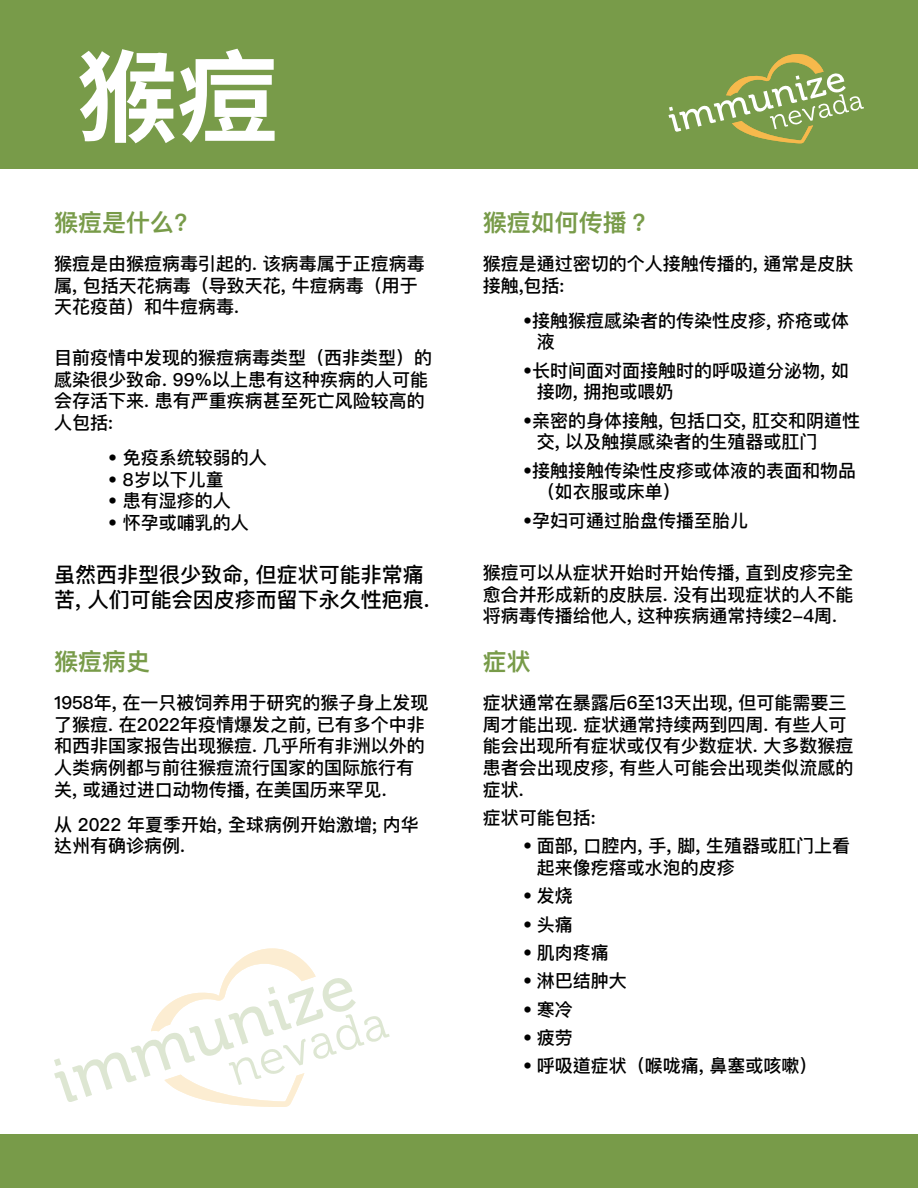
<style>
.page{position:relative;width:918px;height:1188px;background:#fff}
.page>*{position:absolute;margin:0;border:0;box-sizing:border-box;transform-origin:0 0}
.t1{font:700 100.5px "Source Han Sans TW";color:#fff}
.t2{font:600 24px "Ping Fang HK";color:#789b49}
.t3{font:500 21px/25.2px "Ping Fang HK";color:#000}
.t4{font:500 18px/21.6px "Ping Fang HK";color:#000}
</style>
<div class="page">
<div style="left:0;top:0;width:918px;height:168px;background:#789b49"></div>
<div style="left:0;top:1134px;width:918px;height:54px;background:#789b49"></div>
<svg style="left:669px;top:54px;width:195px;height:89px"></svg>
<svg style="left:54px;top:948px;width:336px;height:159px"></svg>
<h1 class="t1" style="left:77px;top:41px;width:202px">猴痘</h1>
<h2 class="t2" style="left:54px;top:208px;width:135px">猴痘是什么?</h2>
<h2 class="t2" style="left:483px;top:208px;width:169px">猴痘如何传播？</h2>
<p class="t4" style="left:54px;top:253px;width:372px">猴痘是由猴痘病毒引起的. 该病毒属于正痘病毒属, 包括天花病毒（导致天花, 牛痘病毒（用于天花疫苗）和牛痘病毒.</p>
<p class="t4" style="left:483px;top:253px;width:372px">猴痘是通过密切的个人接触传播的, 通常是皮肤接触,包括:</p>
<p class="t4" style="left:537px;top:309px;width:314px;text-indent:-14px">•接触猴痘感染者的传染性皮疹, 疥疮或体液</p>
<p class="t4" style="left:537px;top:359px;width:314px;text-indent:-14px">•长时间面对面接触时的呼吸道分泌物, 如接吻, 拥抱或喂奶</p>
<p class="t4" style="left:537px;top:409px;width:325px;text-indent:-14px">•亲密的身体接触, 包括口交, 肛交和阴道性交, 以及触摸感染者的生殖器或肛门</p>
<p class="t4" style="left:537px;top:459px;width:321px;text-indent:-14px">•接触接触传染性皮疹或体液的表面和物品（如衣服或床单）</p>
<p class="t4" style="left:523px;top:509px;width:226px">•孕妇可通过胎盘传播至胎儿</p>
<p class="t4" style="left:54px;top:347px;width:379px">目前疫情中发现的猴痘病毒类型（西非类型）的感染很少致命. 99%以上患有这种疾病的人可能会存活下来. 患有严重疾病甚至死亡风险较高的人包括:</p>
<p class="t4" style="left:108px;top:447px;width:160px">• 免疫系统较弱的人</p>
<p class="t4" style="left:108px;top:468px;width:117px">• 8岁以下儿童</p>
<p class="t4" style="left:108px;top:490px;width:124px">• 患有湿疹的人</p>
<p class="t4" style="left:108px;top:511px;width:142px">• 怀孕或哺乳的人</p>
<p class="t3" style="left:54px;top:562px;width:377px">虽然西非型很少致命, 但症状可能非常痛苦, 人们可能会因皮疹而留下永久性疤痕.</p>
<p class="t4" style="left:483px;top:561px;width:372px;text-align:justify">猴痘可以从症状开始时开始传播, 直到皮疹完全愈合并形成新的皮肤层. 没有出现症状的人不能将病毒传播给他人, 这种疾病通常持续2-4周.</p>
<h2 class="t2" style="left:54px;top:647px;width:97px">猴痘病史</h2>
<h2 class="t2" style="left:483px;top:647px;width:49px">症状</h2>
<p class="t4" style="left:54px;top:692px;width:376px">1958年, 在一只被饲养用于研究的猴子身上发现了猴痘. 在2022年疫情爆发之前, 已有多个中非和西非国家报告出现猴痘. 几乎所有非洲以外的人类病例都与前往猴痘流行国家的国际旅行有关, 或通过进口动物传播, 在美国历来罕见.</p>
<p class="t4" style="left:54px;top:813px;width:366px">从 2022 年夏季开始, 全球病例开始激增; 内华达州有确诊病例.</p>
<p class="t4" style="left:483px;top:692px;width:372px">症状通常在暴露后6至13天出现, 但可能需要三周才能出现. 症状通常持续两到四周. 有些人可能会出现所有症状或仅有少数症状. 大多数猴痘患者会出现皮疹, 有些人可能会出现类似流感的症状.</p>
<p class="t4" style="left:483px;top:806px;width:114px">症状可能包括:</p>
<p class="t4" style="left:537px;top:835px;width:315px;text-indent:-14px">• 面部, 口腔内, 手, 脚, 生殖器或肛门上看起来像疙瘩或水泡的皮疹</p>
<p class="t4" style="left:523px;top:885px;width:51px">• 发烧</p>
<p class="t4" style="left:523px;top:913px;width:51px">• 头痛</p>
<p class="t4" style="left:523px;top:941px;width:87px">• 肌肉疼痛</p>
<p class="t4" style="left:523px;top:970px;width:105px">• 淋巴结肿大</p>
<p class="t4" style="left:523px;top:998px;width:51px">• 寒冷</p>
<p class="t4" style="left:523px;top:1027px;width:51px">• 疲劳</p>
<p class="t4" style="left:523px;top:1055px;width:296px">• 呼吸道症状（喉咙痛, 鼻塞或咳嗽）</p>
</div>
